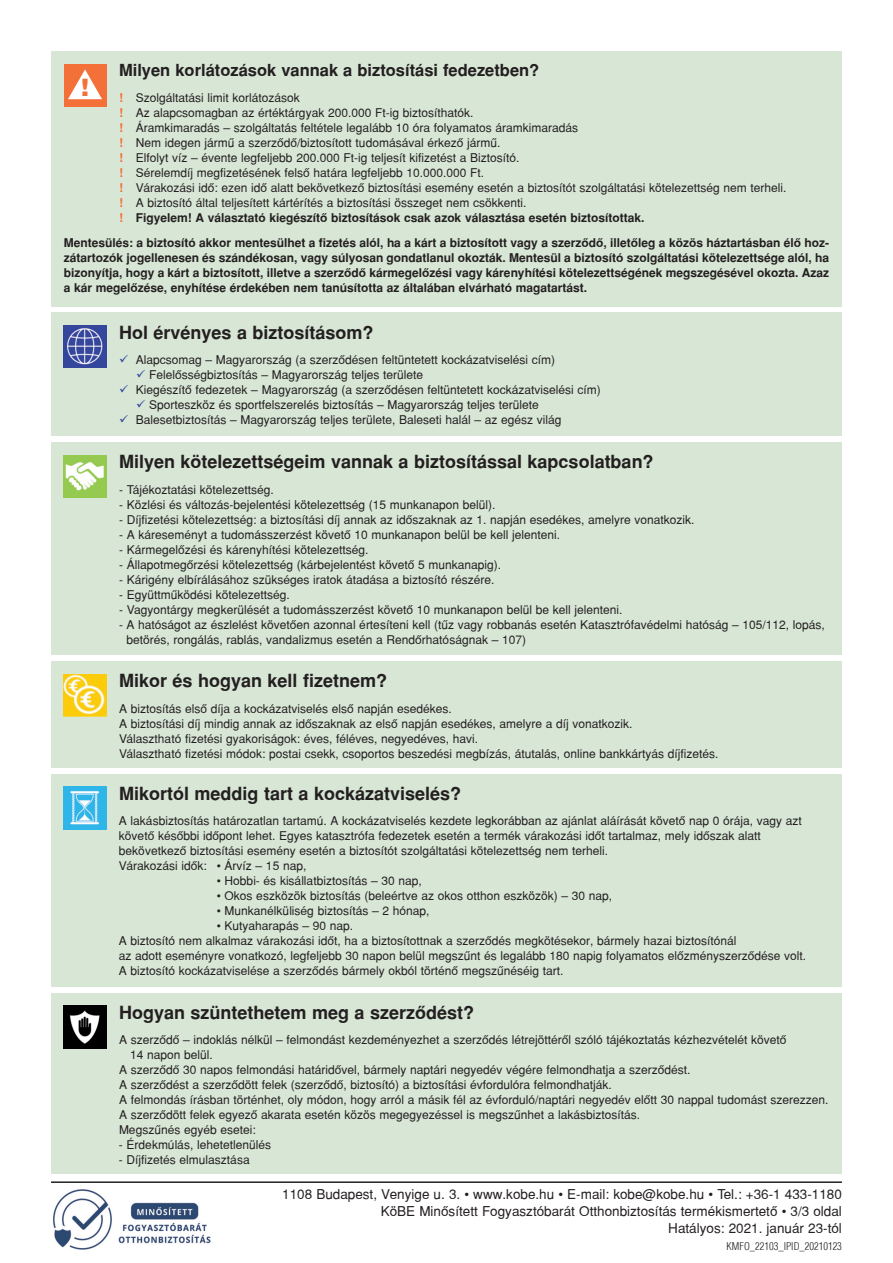
<style>
.page{position:relative;width:893px;height:1263px;background:#fff}
.page>*{position:absolute;margin:0;border:0;box-sizing:border-box;transform-origin:0 0}
.t1{font:900 24px "H Switzerland";color:#f37139}
.t2{font:700 18px "H Helvetica";color:#231f20}
.t3{font:700 16.5px "H Helvetica";color:#231f20}
.t4{font:13.5px/17.2px "H Helvetica";color:#231f20;text-align:right}
.t5{font:12px/15px "H Helvetica";color:#231f20}
.t6{font:700 12px/15px "H Helvetica";color:#231f20;text-align:justify}
.t7{font:300 10.5px "H Switzerland Cond";color:#231f20}
.s1{font-weight:700;color:#f37139}
.s2{font-weight:700}
.s3{color:#32479d}
</style>
<div class="page">
<hr style="left:51px;top:1181px;width:791px;height:2px;background:#231f20">
<div style="left:51px;top:313px;width:791px;height:123px;background:#d8e6d6"></div>
<img style="left:64px;top:325px;width:42px;height:43px">
<div style="left:51px;top:442px;width:791px;height:213px;background:#d8e6d6"></div>
<img style="left:64px;top:455px;width:42px;height:42px">
<div style="left:51px;top:661px;width:791px;height:106px;background:#d8e6d6"></div>
<img style="left:64px;top:674px;width:42px;height:42px">
<div style="left:51px;top:774px;width:791px;height:212px;background:#d8e6d6"></div>
<img style="left:64px;top:787px;width:42px;height:42px">
<div style="left:51px;top:993px;width:791px;height:181px;background:#d8e6d6"></div>
<img style="left:64px;top:1006px;width:42px;height:42px">
<div style="left:51px;top:51px;width:791px;height:255px;background:#d8e6d6"></div>
<div style="left:64px;top:64px;width:42px;height:42px;background:#f37139"></div>
<svg style="left:68px;top:69px;width:34px;height:30px"></svg>
<img style="left:53px;top:1189px;width:158px;height:61px">
<h1 class="t1" style="left:81px;top:72px;width:9px">!</h1>
<h3 class="t3" style="left:119px;top:63px;width:422px">Milyen korlátozások vannak a biztosítási fedezetben?</h3>
<p class="t5" style="left:119px;top:92px;width:669px"><span class="s1">!</span> Szolgáltatási limit korlátozások<br><span class="s1">!</span> Az alapcsomagban az értéktárgyak 200.000 Ft-ig biztosíthatók.<br><span class="s1">!</span> Áramkimaradás – szolgáltatás feltétele legalább 10 óra folyamatos áramkimaradás<br><span class="s1">!</span> Nem idegen jármû a szerzôdô/biztosított tudomásával érkezô jármû.<br><span class="s1">!</span> Elfolyt víz – évente legfeljebb 200.000 Ft-ig teljesít kifizetést a Biztosító.<br><span class="s1">!</span> Sérelemdíj megfizetésének felsô határa legfeljebb 10.000.000 Ft.<br><span class="s1">!</span> Várakozási idô: ezen idô alatt bekövetkezô biztosítási esemény esetén a biztosítót szolgáltatási kötelezettség nem terheli. <span class="s1">!</span> A biztosító által teljesített kártérítés a biztosítási összeget nem csökkenti.<br><span class="s1">!</span> <span class="s2">Figyelem! A választató kiegészítô biztosítások csak azok választása esetén biztosítottak.</span></p>
<p class="t6" style="left:64px;top:236px;width:767px">Mentesülés: a biztosító akkor mentesülhet a fizetés alól, ha a kárt a biztosított vagy a szerzôdô, illetôleg a közös háztartásban élô hoz&shy;zátartozók jogellenesen és szándékosan, vagy súlyosan gondatlanul okozták. Mentesül a biztosító szolgáltatási kötelezettsége alól, ha bizonyítja, hogy a kárt a biztosított, illetve a szerzôdô kármegelôzési vagy kárenyhítési kötelezettségének megszegésével okozta. Azaz a kár megelôzése, enyhítése érdekében nem tanúsította az általában elvárható magatartást.</p>
<h2 class="t2" style="left:119px;top:325px;width:256px">Hol érvényes a biztosításom?</h2>
<p class="t5" style="left:119px;top:353px;width:437px"><span class="s3">✓</span> Alapcsomag – Magyarország (a szerzôdésen feltüntetett kockázatviselési cím)</p>
<p class="t5" style="left:136px;top:368px;width:289px"><span class="s3">✓</span> Felelôsségbiztosítás – Magyarország teljes területe</p>
<p class="t5" style="left:119px;top:383px;width:483px"><span class="s3">✓</span> Kiegészítô fedezetek – Magyarország (a szerzôdésen feltüntetett kockázatviselési cím)</p>
<p class="t5" style="left:136px;top:398px;width:404px"><span class="s3">✓</span> Sporteszköz és sportfelszerelés biztosítás – Magyarország teljes területe</p>
<p class="t5" style="left:119px;top:413px;width:444px"><span class="s3">✓</span> Balesetbiztosítás – Magyarország teljes területe, Baleseti halál – az egész világ</p>
<h2 class="t2" style="left:119px;top:454px;width:536px">Milyen kötelezettségeim vannak a biztosítással kapcsolatban?</h2>
<p class="t5" style="left:119px;top:483px;width:156px">- Tájékoztatási kötelezettség.</p>
<p class="t5" style="left:119px;top:498px;width:378px">- Közlési és változás-bejelentési kötelezettség (15 munkanapon belül).</p>
<p class="t5" style="left:119px;top:513px;width:577px">- Díjfizetési kötelezettség: a biztosítási díj annak az idôszaknak az 1. napján esedékes, amelyre vonatkozik.</p>
<p class="t5" style="left:119px;top:528px;width:443px">- A káreseményt a tudomásszerzést követô 10 munkanapon belül be kell jelenteni.</p>
<p class="t5" style="left:119px;top:543px;width:251px">- Kármegelôzési és kárenyhítési kötelezettség.</p>
<p class="t5" style="left:119px;top:558px;width:384px">- Állapotmegôrzési kötelezettség (kárbejelentést követô 5 munkanapig).</p>
<p class="t5" style="left:119px;top:573px;width:377px">- Kárigény elbírálásához szükséges iratok átadása a biztosító részére.</p>
<p class="t5" style="left:119px;top:588px;width:172px">- Együttmûködési kötelezettség.</p>
<p class="t5" style="left:119px;top:603px;width:505px">- Vagyontárgy megkerülését a tudomásszerzést követô 10 munkanapon belül be kell jelenteni.</p>
<p class="t5" style="left:127px;top:618px;width:700px;text-indent:-7px">- A hatóságot az észlelést követôen azonnal értesíteni kell (tûz vagy robbanás esetén Katasztrófavédelmi hatóság – 105/112, lopás, betörés, rongálás, rablás, vandalizmus esetén a Rendôrhatóságnak – 107)</p>
<h2 class="t2" style="left:119px;top:673px;width:270px">Mikor és hogyan kell fizetnem?</h2>
<p class="t5" style="left:119px;top:702px;width:601px">A biztosítás elsô díja a kockázatviselés elsô napján esedékes.<br>A biztosítási díj mindig annak az idôszaknak az elsô napján esedékes, amelyre a díj vonatkozik.<br>Választható fizetési gyakoriságok: éves, féléves, negyedéves, havi.<br>Választható fizetési módok: postai csekk, csoportos beszedési megbízás, átutalás, online bankkártyás díjfizetés.</p>
<h2 class="t2" style="left:119px;top:786px;width:344px">Mikortól meddig tart a kockázatviselés?</h2>
<p class="t5" style="left:119px;top:814px;width:684px">A lakásbiztosítás határozatlan tartamú. A kockázatviselés kezdete legkorábban az ajánlat aláírását követô nap 0 órája, vagy azt követô késôbbi idôpont lehet. Egyes katasztrófa fedezetek esetén a termék várakozási idôt tartalmaz, mely idôszak alatt bekövetkezô biztosítási esemény esetén a biztosítót szolgáltatási kötelezettség nem terheli.<br>Várakozási idôk: • Árvíz – 15 nap,</p>
<p class="t5" style="left:217px;top:874px;width:206px">• Hobbi- és kisállatbiztosítás – 30 nap,</p>
<p class="t5" style="left:217px;top:889px;width:397px">• Okos eszközök biztosítás (beleértve az okos otthon eszközök) – 30 nap,</p>
<p class="t5" style="left:217px;top:904px;width:214px">• Munkanélküliség biztosítás – 2 hónap,</p>
<p class="t5" style="left:119px;top:919px;width:689px;text-indent:98px">• Kutyaharapás – 90 nap.<br>A biztosító nem alkalmaz várakozási idôt, ha a biztosítottnak a szerzôdés megkötésekor, bármely hazai biztosítónál<br>az adott eseményre vonatkozó, legfeljebb 30 napon belül megszûnt és legalább 180 napig folyamatos elôzményszerzôdése volt.<br>A biztosító kockázatviselése a szerzôdés bármely okból történô megszûnéséig tart.</p>
<h2 class="t2" style="left:119px;top:1005px;width:356px">Hogyan szüntethetem meg a szerzôdést?</h2>
<p class="t5" style="left:119px;top:1033px;width:669px">A szerzôdô – indoklás nélkül – felmondást kezdeményezhet a szerzôdés létrejöttérôl szóló tájékoztatás kézhezvételét követô</p>
<p class="t5" style="left:130px;top:1048px;width:84px">14 napon belül.</p>
<p class="t5" style="left:119px;top:1063px;width:573px">A szerzôdô 30 napos felmondási határidôvel, bármely naptári negyedév végére felmondhatja a szerzôdést.</p>
<p class="t5" style="left:119px;top:1078px;width:494px">A szerzôdést a szerzôdött felek (szerzôdô, biztosító) a biztosítási évfordulóra felmondhatják.</p>
<p class="t5" style="left:119px;top:1093px;width:711px">A felmondás írásban történhet, oly módon, hogy arról a másik fél az évforduló/naptári negyedév elôtt 30 nappal tudomást szerezzen.</p>
<p class="t5" style="left:119px;top:1108px;width:523px">A szerzôdött felek egyezô akarata esetén közös megegyezéssel is megszûnhet a lakásbiztosítás.</p>
<p class="t5" style="left:119px;top:1123px;width:138px">Megszûnés egyéb esetei:</p>
<p class="t5" style="left:119px;top:1138px;width:154px">- Érdekmúlás, lehetetlenülés</p>
<p class="t5" style="left:119px;top:1153px;width:132px">- Díjfizetés elmulasztása</p>
<p class="t4" style="left:282px;top:1186px;width:561px">1108 Budapest, Venyige u. 3. • www.kobe.hu • E-mail: kobe@kobe.hu • Tel.: +36-1 433-1180<br>KöBE Minôsített Fogyasztóbarát Otthonbiztosítás termékismertetô • 3/3 oldal<br>Hatályos: 2021. január 23-tól</p>
<p class="t7" style="left:727px;top:1240px;width:117px">KMFO_22103_IPID_20210123</p>
</div>
